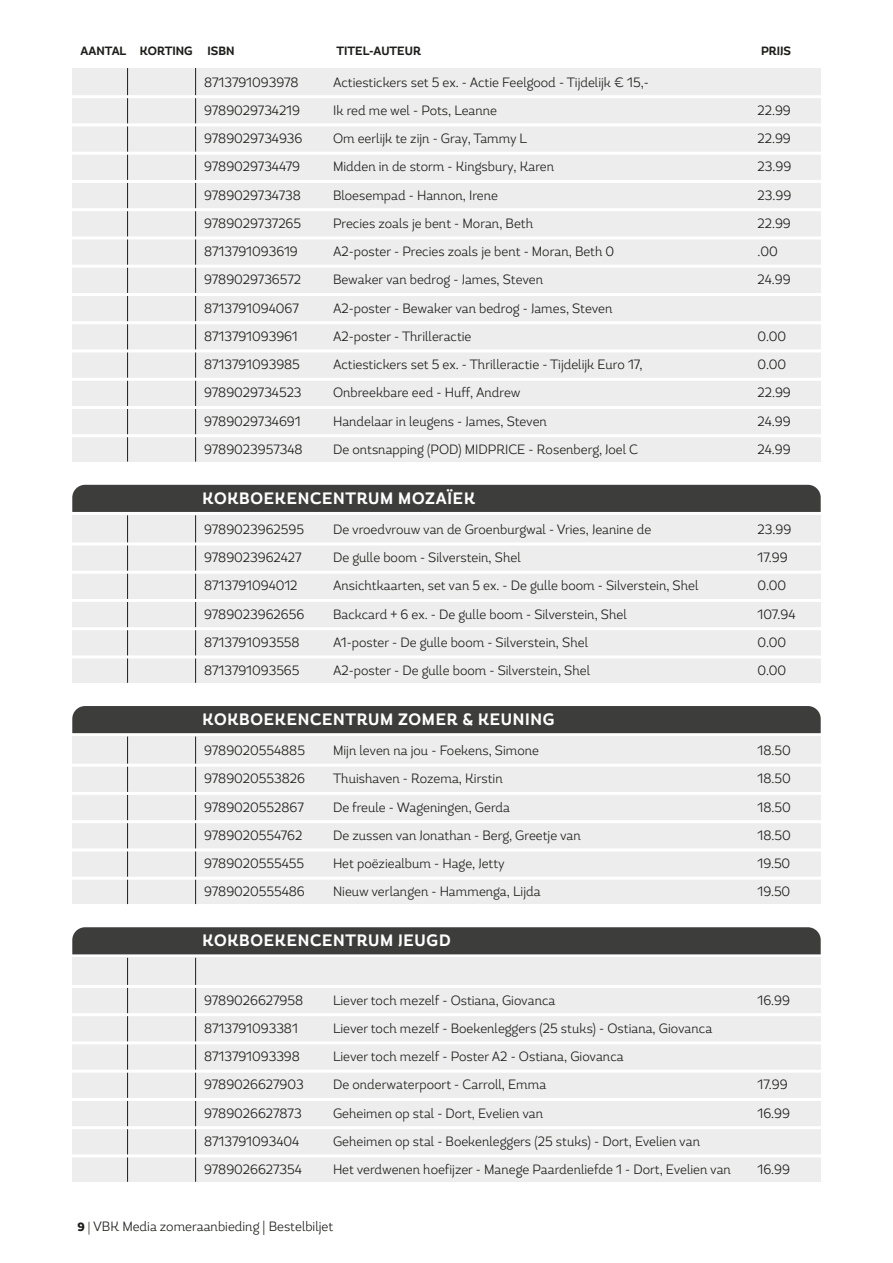
<style>
.page{position:relative;width:893px;height:1263px;background:#fff}
.page>*{position:absolute;margin:0;border:0;box-sizing:border-box;transform-origin:0 0}
.uitgeverij{font:700 16.5px "Magallanes Cond";letter-spacing:.045em;color:#fff}
.t1{font:300 13.5px "Magallanes Cond";color:#1d1d1b}
.t2{font:700 12px "Magallanes Cond";color:#1d1d1b}
.s1{font-weight:800;font-size:12px}
.s2{font-size:12px}
</style>
<div class="page">
<div style="left:72px;top:68px;width:749px;height:394px;background:#ededed"></div>
<hr style="left:127px;top:68px;width:1px;height:394px;background:#1d1d1b">
<hr style="left:195px;top:68px;width:1px;height:394px;background:#1d1d1b">
<hr style="left:68px;top:95px;width:757px;height:3px;background:#fff">
<hr style="left:68px;top:123px;width:757px;height:3px;background:#fff">
<hr style="left:68px;top:152px;width:757px;height:3px;background:#fff">
<hr style="left:68px;top:180px;width:757px;height:3px;background:#fff">
<hr style="left:68px;top:208px;width:757px;height:3px;background:#fff">
<hr style="left:68px;top:236px;width:757px;height:3px;background:#fff">
<hr style="left:68px;top:265px;width:757px;height:3px;background:#fff">
<hr style="left:68px;top:293px;width:757px;height:3px;background:#fff">
<hr style="left:68px;top:321px;width:757px;height:3px;background:#fff">
<hr style="left:68px;top:349px;width:757px;height:3px;background:#fff">
<hr style="left:68px;top:378px;width:757px;height:3px;background:#fff">
<hr style="left:68px;top:406px;width:757px;height:3px;background:#fff">
<hr style="left:68px;top:434px;width:757px;height:3px;background:#fff">
<div style="left:72px;top:485px;width:749px;height:27px;background:#3d3d3c"></div>
<div style="left:72px;top:515px;width:749px;height:168px;background:#ededed"></div>
<hr style="left:127px;top:515px;width:1px;height:168px;background:#1d1d1b">
<hr style="left:195px;top:515px;width:1px;height:168px;background:#1d1d1b">
<hr style="left:68px;top:542px;width:757px;height:3px;background:#fff">
<hr style="left:68px;top:571px;width:757px;height:3px;background:#fff">
<hr style="left:68px;top:599px;width:757px;height:3px;background:#fff">
<hr style="left:68px;top:627px;width:757px;height:3px;background:#fff">
<hr style="left:68px;top:655px;width:757px;height:3px;background:#fff">
<div style="left:72px;top:706px;width:749px;height:27px;background:#3d3d3c"></div>
<div style="left:72px;top:736px;width:749px;height:168px;background:#ededed"></div>
<hr style="left:127px;top:736px;width:1px;height:168px;background:#1d1d1b">
<hr style="left:195px;top:736px;width:1px;height:168px;background:#1d1d1b">
<hr style="left:68px;top:764px;width:757px;height:3px;background:#fff">
<hr style="left:68px;top:792px;width:757px;height:3px;background:#fff">
<hr style="left:68px;top:820px;width:757px;height:3px;background:#fff">
<hr style="left:68px;top:848px;width:757px;height:3px;background:#fff">
<hr style="left:68px;top:877px;width:757px;height:3px;background:#fff">
<div style="left:72px;top:927px;width:749px;height:27px;background:#3d3d3c"></div>
<div style="left:72px;top:958px;width:749px;height:224px;background:#ededed"></div>
<hr style="left:127px;top:958px;width:1px;height:224px;background:#1d1d1b">
<hr style="left:195px;top:958px;width:1px;height:224px;background:#1d1d1b">
<hr style="left:68px;top:985px;width:757px;height:3px;background:#fff">
<hr style="left:68px;top:1013px;width:757px;height:3px;background:#fff">
<hr style="left:68px;top:1041px;width:757px;height:3px;background:#fff">
<hr style="left:68px;top:1070px;width:757px;height:3px;background:#fff">
<hr style="left:68px;top:1098px;width:757px;height:3px;background:#fff">
<hr style="left:68px;top:1126px;width:757px;height:3px;background:#fff">
<hr style="left:68px;top:1154px;width:757px;height:3px;background:#fff">
<p class="t2" style="left:80px;top:43px;width:156px">AANTAL KORTING ISBN</p>
<p class="t2" style="left:336px;top:43px;width:86px">TITEL-AUTEUR</p>
<p class="t2" style="left:761px;top:43px;width:32px">PRIJS</p>
<p class="t1" style="left:204px;top:74px;width:96px">8713791093978</p>
<p class="t1" style="left:333px;top:74px;width:317px">Actiestickers set 5 ex. - Actie Feelgood - Tijdelijk € 15,-</p>
<p class="t1" style="left:204px;top:102px;width:97px">9789029734219</p>
<p class="t1" style="left:333px;top:102px;width:166px">Ik red me wel - Pots, Leanne</p>
<p class="t1" style="left:758px;top:102px;width:35px">22.99</p>
<p class="t1" style="left:204px;top:130px;width:100px">9789029734936</p>
<p class="t1" style="left:333px;top:130px;width:196px">Om eerlijk te zijn - Gray, Tammy L</p>
<p class="t1" style="left:758px;top:130px;width:35px">22.99</p>
<p class="t1" style="left:204px;top:158px;width:97px">9789029734479</p>
<p class="t1" style="left:333px;top:158px;width:223px">Midden in de storm - Kingsbury, Karen</p>
<p class="t1" style="left:758px;top:158px;width:35px">23.99</p>
<p class="t1" style="left:204px;top:187px;width:98px">9789029734738</p>
<p class="t1" style="left:333px;top:187px;width:166px">Bloesempad - Hannon, Irene</p>
<p class="t1" style="left:758px;top:187px;width:35px">23.99</p>
<p class="t1" style="left:204px;top:215px;width:99px">9789029737265</p>
<p class="t1" style="left:333px;top:215px;width:202px">Precies zoals je bent - Moran, Beth</p>
<p class="t1" style="left:758px;top:215px;width:35px">22.99</p>
<p class="t1" style="left:204px;top:243px;width:95px">8713791093619</p>
<p class="t1" style="left:333px;top:243px;width:283px">A2-poster - Precies zoals je bent - Moran, Beth 0</p>
<p class="t1" style="left:758px;top:243px;width:22px">.00</p>
<p class="t1" style="left:204px;top:271px;width:99px">9789029736572</p>
<p class="t1" style="left:333px;top:271px;width:212px">Bewaker van bedrog - James, Steven</p>
<p class="t1" style="left:758px;top:271px;width:35px">24.99</p>
<p class="t1" style="left:204px;top:300px;width:96px">8713791094067</p>
<p class="t1" style="left:333px;top:300px;width:281px">A2-poster - Bewaker van bedrog - James, Steven</p>
<p class="t1" style="left:204px;top:328px;width:95px">8713791093961</p>
<p class="t1" style="left:333px;top:328px;width:140px">A2-poster - Thrilleractie</p>
<p class="t1" style="left:758px;top:328px;width:30px">0.00</p>
<p class="t1" style="left:204px;top:356px;width:97px">8713791093985</p>
<p class="t1" style="left:333px;top:356px;width:311px">Actiestickers set 5 ex. - Thrilleractie - Tijdelijk Euro 17,</p>
<p class="t1" style="left:758px;top:356px;width:30px">0.00</p>
<p class="t1" style="left:204px;top:384px;width:99px">9789029734523</p>
<p class="t1" style="left:333px;top:384px;width:189px">Onbreekbare eed - Huff, Andrew</p>
<p class="t1" style="left:758px;top:384px;width:35px">22.99</p>
<p class="t1" style="left:204px;top:413px;width:98px">9789029734691</p>
<p class="t1" style="left:333px;top:413px;width:215px">Handelaar in leugens - James, Steven</p>
<p class="t1" style="left:758px;top:413px;width:35px">24.99</p>
<p class="t1" style="left:204px;top:441px;width:100px">9789023957348</p>
<p class="t1" style="left:333px;top:441px;width:307px">De ontsnapping (POD) MIDPRICE - Rosenberg, Joel C</p>
<p class="t1" style="left:758px;top:441px;width:35px">24.99</p>
<p class="uitgeverij" style="left:203px;top:487px;width:274px">KOKBOEKENCENTRUM MOZAÏEK</p>
<p class="t1" style="left:204px;top:521px;width:101px">9789023962595</p>
<p class="t1" style="left:333px;top:521px;width:320px">De vroedvrouw van de Groenburgwal - Vries, Jeanine de</p>
<p class="t1" style="left:758px;top:521px;width:35px">23.99</p>
<p class="t1" style="left:204px;top:549px;width:99px">9789023962427</p>
<p class="t1" style="left:333px;top:549px;width:189px">De gulle boom - Silverstein, Shel</p>
<p class="t1" style="left:758px;top:549px;width:32px">17.99</p>
<p class="t1" style="left:204px;top:577px;width:95px">8713791094012</p>
<p class="t1" style="left:333px;top:577px;width:367px">Ansichtkaarten, set van 5 ex. - De gulle boom - Silverstein, Shel</p>
<p class="t1" style="left:758px;top:577px;width:30px">0.00</p>
<p class="t1" style="left:204px;top:606px;width:102px">9789023962656</p>
<p class="t1" style="left:333px;top:606px;width:295px">Backcard + 6 ex. - De gulle boom - Silverstein, Shel</p>
<p class="t1" style="left:758px;top:606px;width:39px">107.94</p>
<p class="t1" style="left:204px;top:634px;width:97px">8713791093558</p>
<p class="t1" style="left:333px;top:634px;width:257px">A1-poster - De gulle boom - Silverstein, Shel</p>
<p class="t1" style="left:758px;top:634px;width:30px">0.00</p>
<p class="t1" style="left:204px;top:662px;width:97px">8713791093565</p>
<p class="t1" style="left:333px;top:662px;width:259px">A2-poster - De gulle boom - Silverstein, Shel</p>
<p class="t1" style="left:758px;top:662px;width:30px">0.00</p>
<p class="uitgeverij" style="left:203px;top:708px;width:353px">KOKBOEKENCENTRUM ZOMER &amp; KEUNING</p>
<p class="t1" style="left:204px;top:742px;width:102px">9789020554885</p>
<p class="t1" style="left:333px;top:742px;width:208px">Mijn leven na jou - Foekens, Simone</p>
<p class="t1" style="left:758px;top:742px;width:35px">18.50</p>
<p class="t1" style="left:204px;top:770px;width:102px">9789020553826</p>
<p class="t1" style="left:333px;top:770px;width:171px">Thuishaven - Rozema, Kirstin</p>
<p class="t1" style="left:758px;top:770px;width:35px">18.50</p>
<p class="t1" style="left:204px;top:798px;width:101px">9789020552867</p>
<p class="t1" style="left:333px;top:798px;width:178px">De freule - Wageningen, Gerda</p>
<p class="t1" style="left:758px;top:798px;width:35px">18.50</p>
<p class="t1" style="left:204px;top:827px;width:100px">9789020554762</p>
<p class="t1" style="left:333px;top:827px;width:249px">De zussen van Jonathan - Berg, Greetje van</p>
<p class="t1" style="left:758px;top:827px;width:35px">18.50</p>
<p class="t1" style="left:204px;top:855px;width:102px">9789020555455</p>
<p class="t1" style="left:333px;top:855px;width:173px">Het poëziealbum - Hage, Jetty</p>
<p class="t1" style="left:758px;top:855px;width:34px">19.50</p>
<p class="t1" style="left:204px;top:883px;width:102px">9789020555486</p>
<p class="t1" style="left:333px;top:883px;width:209px">Nieuw verlangen - Hammenga, Lijda</p>
<p class="t1" style="left:758px;top:883px;width:34px">19.50</p>
<p class="uitgeverij" style="left:203px;top:930px;width:250px">KOKBOEKENCENTRUM JEUGD</p>
<p class="t1" style="left:204px;top:991px;width:101px">9789026627958</p>
<p class="t1" style="left:333px;top:991px;width:224px">Liever toch mezelf - Ostiana, Giovanca</p>
<p class="t1" style="left:758px;top:991px;width:34px">16.99</p>
<p class="t1" style="left:204px;top:1020px;width:95px">8713791093381</p>
<p class="t1" style="left:333px;top:1020px;width:381px">Liever toch mezelf - Boekenleggers (25 stuks) - Ostiana, Giovanca</p>
<p class="t1" style="left:204px;top:1048px;width:97px">8713791093398</p>
<p class="t1" style="left:333px;top:1048px;width:292px">Liever toch mezelf - Poster A2 - Ostiana, Giovanca</p>
<p class="t1" style="left:204px;top:1076px;width:101px">9789026627903</p>
<p class="t1" style="left:333px;top:1076px;width:215px">De onderwaterpoort - Carroll, Emma</p>
<p class="t1" style="left:758px;top:1076px;width:32px">17.99</p>
<p class="t1" style="left:204px;top:1104px;width:99px">9789026627873</p>
<p class="t1" style="left:333px;top:1104px;width:212px">Geheimen op stal - Dort, Evelien van</p>
<p class="t1" style="left:758px;top:1104px;width:34px">16.99</p>
<p class="t1" style="left:204px;top:1133px;width:97px">8713791093404</p>
<p class="t1" style="left:333px;top:1133px;width:368px">Geheimen op stal - Boekenleggers (25 stuks) - Dort, Evelien van</p>
<p class="t1" style="left:204px;top:1161px;width:99px">9789026627354</p>
<p class="t1" style="left:333px;top:1161px;width:399px">Het verdwenen hoefijzer - Manege Paardenliefde 1 - Dort, Evelien van</p>
<p class="t1" style="left:758px;top:1161px;width:34px">16.99</p>
<p class="t1" style="left:78px;top:1218px;width:257px"><span class="s1">9</span> <span class="s2">|</span> VBK Media zomeraanbieding | Bestelbiljet</p>
</div>
